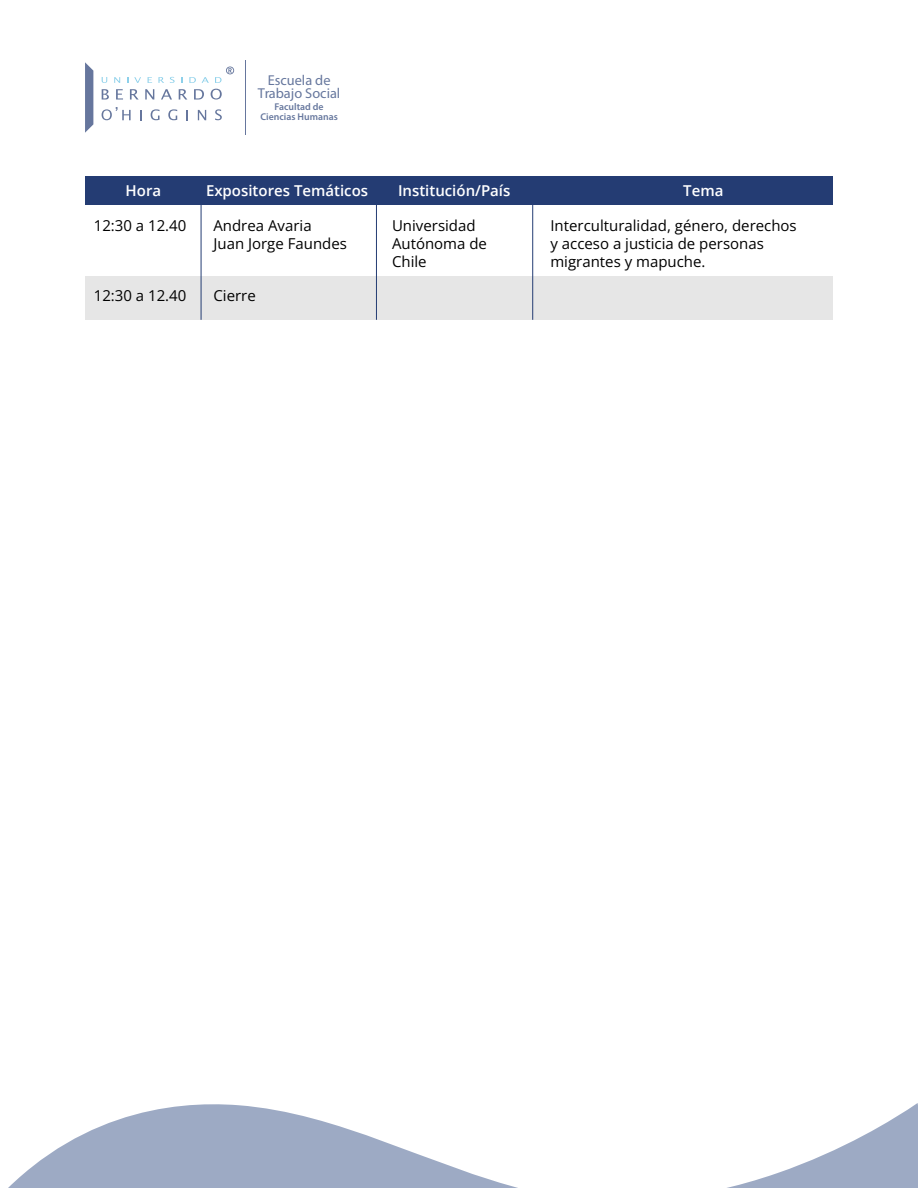
<style>
.page{position:relative;width:918px;height:1188px;background:#fff}
.page>*{position:absolute;margin:0;border:0;box-sizing:border-box;transform-origin:0 0}
.t1{font:15px/18px "Open Sans";color:#000}
.t2{font:600 15px "Open Sans";color:#fff}
.t3{font:14.4px/13px "Myriad Pro";color:#243c73;text-align:center}
.t4{font:600 9.9px/9.8px "Myriad Pro";color:#243c73;text-align:center}
</style>
<div class="page">
<svg style="left:85px;top:62px;width:8px;height:71px"></svg>
<svg style="left:102px;top:89px;width:7px;height:11px"></svg>
<svg style="left:116px;top:89px;width:7px;height:11px"></svg>
<svg style="left:130px;top:89px;width:9px;height:11px"></svg>
<svg style="left:145px;top:89px;width:9px;height:11px"></svg>
<svg style="left:161px;top:89px;width:11px;height:11px"></svg>
<svg style="left:179px;top:89px;width:8px;height:11px"></svg>
<svg style="left:194px;top:89px;width:10px;height:11px"></svg>
<svg style="left:211px;top:89px;width:11px;height:11px"></svg>
<svg style="left:140px;top:110px;width:2px;height:10px"></svg>
<svg style="left:151px;top:109px;width:9px;height:11px"></svg>
<svg style="left:168px;top:109px;width:9px;height:11px"></svg>
<svg style="left:198px;top:110px;width:8px;height:10px"></svg>
<svg style="left:215px;top:109px;width:7px;height:11px"></svg>
<svg style="left:102px;top:107px;width:29px;height:13px"></svg>
<svg style="left:102px;top:77px;width:5px;height:6px"></svg>
<svg style="left:114px;top:77px;width:6px;height:6px"></svg>
<svg style="left:134px;top:77px;width:7px;height:6px"></svg>
<svg style="left:148px;top:77px;width:4px;height:6px"></svg>
<svg style="left:158px;top:77px;width:6px;height:6px"></svg>
<svg style="left:170px;top:77px;width:5px;height:6px"></svg>
<svg style="left:189px;top:77px;width:7px;height:6px"></svg>
<svg style="left:202px;top:77px;width:7px;height:6px"></svg>
<svg style="left:215px;top:67px;width:19px;height:16px"></svg>
<hr style="left:245px;top:60px;width:1px;height:75px;background:#243c73">
<div style="left:85px;top:276px;width:748px;height:44px;background:#e6e6e6"></div>
<div style="left:85px;top:176px;width:748px;height:29px;background:#243c73"></div>
<svg style="left:8px;top:1103px;width:910px;height:85px"></svg>
<hr style="left:201px;top:176px;width:1px;height:144px;background:#243c73">
<hr style="left:376px;top:176px;width:1px;height:144px;background:#243c73">
<hr style="left:532px;top:176px;width:1px;height:144px;background:#243c73">
<p class="t3" style="left:258px;top:75px;width:84px">Escuela de<br>Trabajo Social</p>
<p class="t4" style="left:260px;top:102px;width:79px">Facultad de<br>Ciencias Humanas</p>
<p class="t2" style="left:126px;top:185px;width:37px">Hora</p>
<p class="t1" style="left:94px;top:218px;width:94px">12:30 a 12.40</p>
<p class="t1" style="left:94px;top:288px;width:94px">12:30 a 12.40</p>
<p class="t2" style="left:206px;top:185px;width:164px">Expositores Temáticos</p>
<p class="t2" style="left:683px;top:185px;width:42px">Tema</p>
<p class="t2" style="left:398px;top:185px;width:114px">Institución/País</p>
<p class="t1" style="left:213px;top:218px;width:135px">Andrea Avaria<br>Juan Jorge Faundes</p>
<p class="t1" style="left:213px;top:288px;width:44px">Cierre</p>
<p class="t1" style="left:392px;top:218px;width:97px">Universidad<br>Autónoma de<br>Chile</p>
<p class="t1" style="left:550px;top:218px;width:248px">Interculturalidad, género, derechos y acceso a justicia de personas migrantes y mapuche.</p>
</div>
